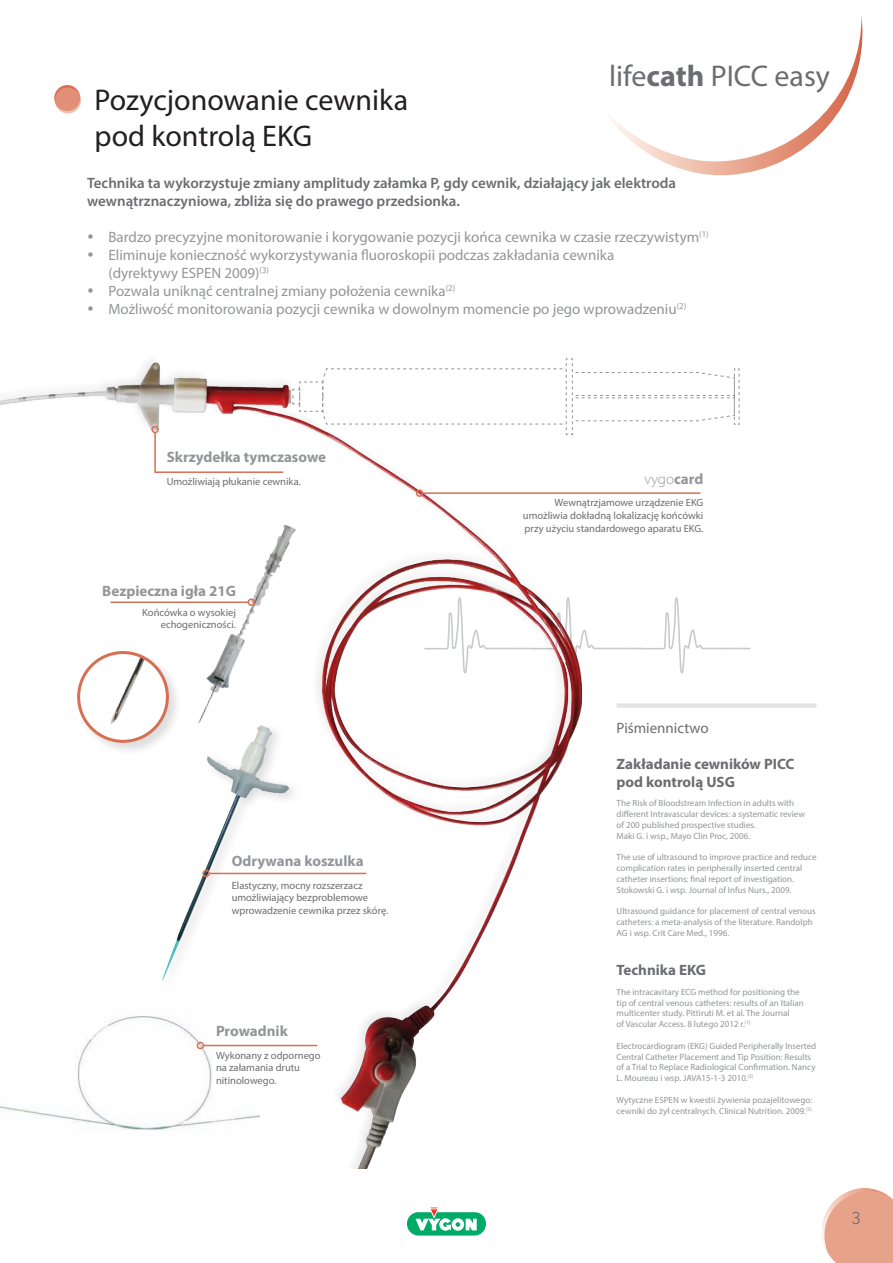
<style>
.page{position:relative;width:893px;height:1263px;background:#fff}
.page>*{position:absolute;margin:0;border:0;box-sizing:border-box;transform-origin:0 0}
.t1{font:30px/36px "Myriad Pro";color:#231f20}
.t2{font:30px "Myriad Pro";color:#6c6d70}
.t3{font:17.55px "ITC Kabel Std";color:#6c6d70}
.t4{font:15px/18px "Myriad Pro";color:#939598}
.t5{font:600 15px/18px "Myriad Pro";color:#6c6d70}
.t6{font:700 15px "Myriad Pro";color:#939598}
.t7{font:700 15px/18px "Myriad Pro";color:#6c6d70}
.t8{font:15px "Myriad Pro";color:#6c6d70}
.t9{font:300 15px "Myriad Pro";color:#939598}
.t10{font:10.5px/12.6px "Myriad Pro";color:#6c6d70}
.t11{font:9px/10.8px "Myriad Pro";color:#939598}
.s1{font-weight:700}
</style>
<div class="page">
<img style="left:0;top:361px;width:817px;height:807px">
<svg style="left:291px;top:361px;width:526px;height:115px"></svg>
<svg style="left:292px;top:358px;width:448px;height:77px"></svg>
<svg style="left:407px;top:1212px;width:79px;height:22px"></svg>
<svg style="left:822px;top:1188px;width:71px;height:75px"></svg>
<svg style="left:610px;top:16px;width:253px;height:160px"></svg>
<img style="left:197px;top:514px;width:114px;height:228px">
<div style="left:407px;top:1213px;width:79px;height:22px;background:#00ab66;border-radius:11px"></div>
<svg style="left:415px;top:1207px;width:62px;height:24px"></svg>
<svg style="left:54px;top:85px;width:26px;height:26px"></svg>
<svg style="left:55px;top:88px;width:26px;height:26px"></svg>
<div style="left:158px;top:721px;width:145px;height:272px;background:#fff"></div>
<img style="left:162px;top:725px;width:130px;height:256px">
<svg style="left:154px;top:431px;width:131px;height:43px"></svg>
<div style="left:151px;top:426px;width:8px;height:7px;border:2px solid #d76f55;border-radius:50%"></div>
<img style="left:0;top:981px;width:259px;height:163px">
<div style="left:75px;top:649px;width:108px;height:108px;background:#231f20;opacity:.15"></div>
<img style="left:79px;top:652px;width:88px;height:89px;border-radius:44px">
<div style="left:77px;top:651px;width:92px;height:92px;border:3px solid #d76f55;border-radius:50%"></div>
<hr style="left:209px;top:873px;width:157px;height:1px;background:#d76f55">
<div style="left:202px;top:870px;width:8px;height:7px;border:2px solid #d76f55;border-radius:50%"></div>
<hr style="left:111px;top:601px;width:137px;height:2px;background:#d76f55">
<div style="left:248px;top:598px;width:7px;height:8px;border:2px solid #d76f55;border-radius:50%"></div>
<hr style="left:203px;top:1045px;width:114px;height:1px;background:#d76f55">
<div style="left:197px;top:1042px;width:7px;height:7px;border:2px solid #d76f55;border-radius:50%"></div>
<hr style="left:423px;top:492px;width:277px;height:2px;background:#d76f55">
<div style="left:416px;top:489px;width:7px;height:8px;border:2px solid #d76f55;border-radius:50%"></div>
<div style="left:617px;top:703px;width:199px;height:5px;background:#e4e4e5"></div>
<p class="t2" style="left:609px;top:58px;width:222px">life<span class="s1">cath</span> PICC easy</p>
<p class="t1" style="left:95px;top:81px;width:315px">Pozycjonowanie cewnika pod kontrolą EKG</p>
<p class="t5" style="left:87px;top:173px;width:591px">Technika ta wykorzystuje zmiany amplitudy załamka P, gdy cewnik, działający jak elektroda wewnątrznaczyniowa, zbliża się do prawego przedsionka.</p>
<p class="t4" style="left:87px;top:227px;width:623px">• Bardzo precyzyjne monitorowanie i korygowanie pozycji końca cewnika w czasie rzeczywistym<sup>(1)</sup></p>
<p class="t4" style="left:108px;top:245px;width:507px;text-indent:-21px">• Eliminuje konieczność wykorzystywania fluoroskopii podczas zakładania cewnika (dyrektywy ESPEN 2009)<sup>(3)</sup></p>
<p class="t4" style="left:87px;top:281px;width:370px">• Pozwala uniknąć centralnej zmiany położenia cewnika<sup>(2)</sup></p>
<p class="t4" style="left:87px;top:299px;width:600px">• Możliwość monitorowania pozycji cewnika w dowolnym momencie po jego wprowadzeniu<sup>(2)</sup></p>
<p class="t6" style="left:167px;top:447px;width:161px">Skrzydełka tymczasowe</p>
<p class="t10" style="left:167px;top:475px;width:136px">Umożliwiają płukanie cewnika.</p>
<p class="t6" style="left:102px;top:581px;width:135px">Bezpieczna igła 21G</p>
<p class="t10" style="left:142px;top:606px;width:95px;text-align:right">Końcówka o wysokiej echogeniczności.</p>
<p class="t6" style="left:232px;top:851px;width:133px">Odrywana koszulka</p>
<p class="t10" style="left:232px;top:879px;width:158px">Elastyczny, mocny rozszerzacz umożliwiający bezproblemowe wprowadzenie cewnika przez skórę.</p>
<p class="t6" style="left:216px;top:1021px;width:73px">Prowadnik</p>
<p class="t10" style="left:216px;top:1049px;width:106px">Wykonany z odpornego na załamania drutu nitinolowego.</p>
<p class="t9" style="left:644px;top:470px;width:60px">vygo<span class="s1">card</span></p>
<p class="t10" style="left:523px;top:496px;width:182px;text-align:justify;text-indent:32px">Wewnątrzjamowe urządzenie EKG umożliwia dokładną lokalizację końcówki przy użyciu standardowego aparatu EKG.</p>
<p class="t8" style="left:617px;top:719px;width:94px">Piśmiennictwo</p>
<p class="t7" style="left:617px;top:754px;width:179px">Zakładanie cewników PICC pod kontrolą USG</p>
<p class="t11" style="left:617px;top:798px;width:190px">The Risk of Bloodstream Infection in adults with different Intravascular devices: a systematic review of 200 published prospective studies.</p>
<p class="t11" style="left:617px;top:830px;width:135px">Maki G. i wsp., Mayo Clin Proc, 2006.</p>
<p class="t11" style="left:617px;top:852px;width:202px">The use of ultrasound to improve practice and reduce complication rates in peripherally inserted central catheter insertions: final report of investigation.<br>Stokowski G. i wsp. Journal of Infus Nurs., 2009.</p>
<p class="t11" style="left:617px;top:906px;width:201px">Ultrasound guidance for placement of central venous catheters: a meta-analysis of the literature. Randolph<br>AG i wsp. Crit Care Med., 1996.</p>
<p class="t7" style="left:617px;top:961px;width:91px">Technika EKG</p>
<p class="t11" style="left:617px;top:986px;width:189px">The intracavitary ECG method for positioning the tip of central venous catheters: results of an Italian multicenter study. Pittiruti M. et al. The Journal<br>of Vascular Access. 8 lutego 2012 r.<sup>(1)</sup></p>
<p class="t11" style="left:617px;top:1040px;width:201px">Electrocardiogram (EKG) Guided Peripherally Inserted Central Catheter Placement and Tip Position: Results of a Trial to Replace Radiological Confirmation. Nancy L. Moureau i wsp. JAVA15-1-3 2010.<sup>(2)</sup></p>
<p class="t11" style="left:617px;top:1094px;width:197px">Wytyczne ESPEN w kwestii żywienia pozajelitowego: cewniki do żył centralnych. Clinical Nutrition. 2009.<sup>(3)</sup></p>
<p class="t3" style="left:852px;top:1208px;width:10px">3</p>
</div>
